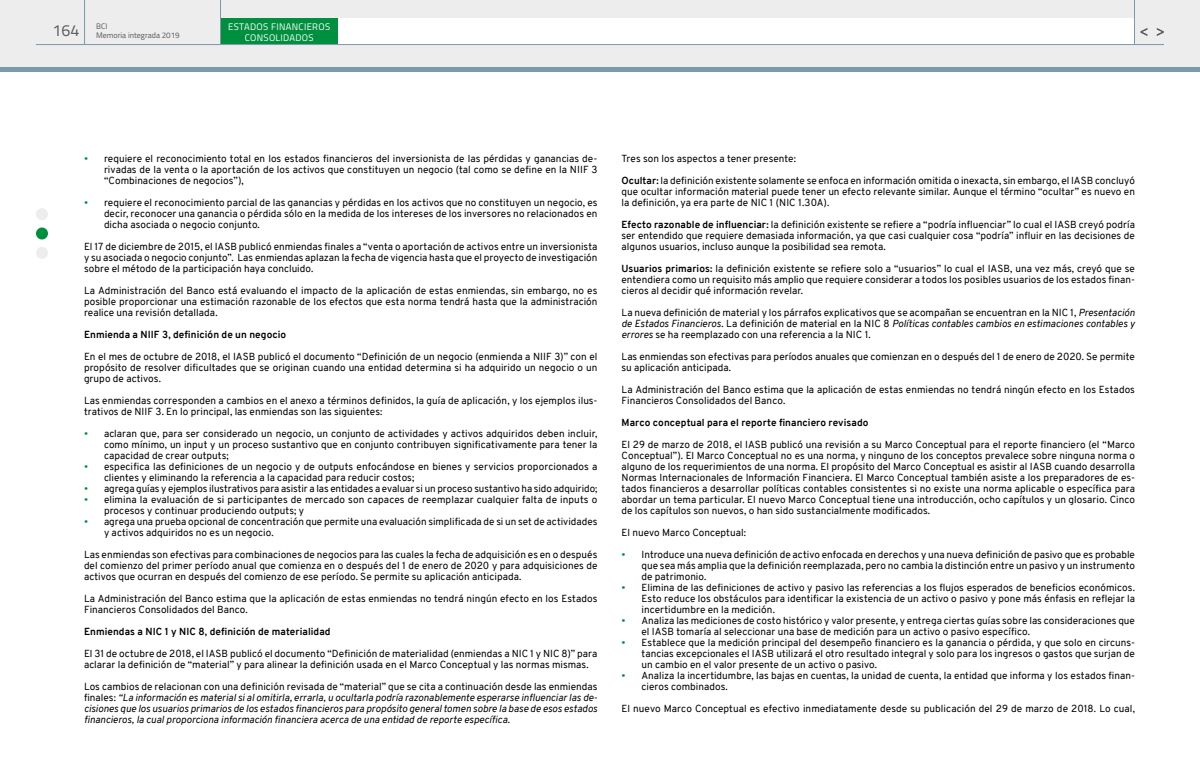
<style>
.page{position:relative;width:1200px;height:768px;background:#fff}
.page>*{position:absolute;margin:0;border:0;box-sizing:border-box;transform-origin:0 0}
.t1{font:16px "Titillium Web";color:#555759}
.t2{font:10px/11px "Overpass";letter-spacing:.005em;color:#000;text-align:justify}
.t3{font:italic 10px/11px "Overpass";color:#000;text-align:justify}
.t4{font:700 10px "Overpass";letter-spacing:.01em;color:#000}
.t5{font:9.5px/10.5px "Titillium Web";letter-spacing:.035em;color:#fff;text-align:center}
.t6{font:8px/9.6px "Titillium Web";color:#555759}
.s1{color:#008e3f}
.s2{font-style:normal}
.s3{font-weight:700}
.s4{font-style:italic}
</style>
<div class="page">
<div style="left:0;top:0;width:1200px;height:71px;background:#ededed"></div>
<div style="left:220px;top:18px;width:914px;height:27px;background:#fff"></div>
<hr style="left:36px;top:44px;width:1128px;height:1px;background:#7c98ab">
<hr style="left:0;top:67px;width:1200px;height:4px;background:#7c98ab">
<hr style="left:84px;top:0;width:1px;height:44px;background:#7c98ab">
<hr style="left:1134px;top:0;width:1px;height:44px;background:#7c98ab">
<hr style="left:220px;top:0;width:1px;height:44px;background:#7c98ab">
<div style="left:221px;top:18px;width:117px;height:26px;background:#008e3f"></div>
<div style="left:36px;top:247px;width:12px;height:12px;background:#ededed;border-radius:50%"></div>
<div style="left:36px;top:228px;width:12px;height:11px;background:#008e3f;border-radius:50%"></div>
<div style="left:36px;top:208px;width:12px;height:12px;background:#ededed;border-radius:50%"></div>
<p class="t6" style="left:96px;top:21px;width:85px">BCI<br>MEMORIA INTEGRADA 2019</p>
<p class="t5" style="left:228px;top:21px;width:103px">ESTADOS FI NANCIEROS<br>CONSOLI DADOS</p>
<h1 class="t1" style="left:52px;top:19px;width:28px">164</h1>
<h1 class="t1" style="left:1140px;top:19px;width:26px">&lt; &gt;</h1>
<p class="t2" style="left:104px;top:153px;width:495px;text-indent:-20px"><span class="s1">•</span> requiere el reconocimiento total en los estados financieros del inversionista de las pérdidas y ganancias de&shy;rivadas de la venta o la aportación de los activos que constituyen un negocio (tal como se define en la NIIF 3 “Combinaciones de negocios”),</p>
<p class="t2" style="left:104px;top:197px;width:495px;text-indent:-20px"><span class="s1">•</span> requiere el reconocimiento parcial de las ganancias y pérdidas en los activos que no constituyen un negocio, es decir, reconocer una ganancia o pérdida sólo en la medida de los intereses de los inversores no relacionados en dicha asociada o negocio conjunto.</p>
<p class="t2" style="left:84px;top:241px;width:515px">El 17 de diciembre de 2015, el IASB publicó enmiendas finales a “venta o aportación de activos entre un inversionista y su asociada o negocio conjunto”. Las enmiendas aplazan la fecha de vigencia hasta que el proyecto de investigación sobre el método de la participación haya concluido.</p>
<p class="t2" style="left:84px;top:285px;width:515px">La Administración del Banco está evaluando el impacto de la aplicación de estas enmiendas, sin embargo, no es posible proporcionar una estimación razonable de los efectos que esta norma tendrá hasta que la administración realice una revisión detallada.</p>
<p class="t4" style="left:84px;top:327px;width:204px">Enmienda a NIIF 3, definición de un negocio</p>
<p class="t2" style="left:84px;top:351px;width:515px">En el mes de octubre de 2018, el IASB publicó el documento “Definición de un negocio (enmienda a NIIF 3)” con el propósito de resolver dificultades que se originan cuando una entidad determina si ha adquirido un negocio o un grupo de activos.</p>
<p class="t2" style="left:84px;top:395px;width:515px">Las enmiendas corresponden a cambios en el anexo a términos definidos, la guía de aplicación, y los ejemplos ilus&shy;trativos de NIIF 3. En lo principal, las enmiendas son las siguientes:</p>
<p class="t2" style="left:104px;top:428px;width:495px;text-indent:-20px"><span class="s1">•</span> aclaran que, para ser considerado un negocio, un conjunto de actividades y activos adquiridos deben incluir, como mínimo, un input y un proceso sustantivo que en conjunto contribuyen significativamente para tener la capacidad de crear outputs;</p>
<p class="t2" style="left:104px;top:461px;width:495px;text-indent:-20px"><span class="s1">•</span> especifica las definiciones de un negocio y de outputs enfocándose en bienes y servicios proporcionados a clientes y eliminando la referencia a la capacidad para reducir costos;</p>
<p class="t2" style="left:84px;top:483px;width:515px"><span class="s1">•</span> agrega guías y ejemplos ilustrativos para asistir a las entidades a evaluar si un proceso sustantivo ha sido adquirido;</p>
<p class="t2" style="left:104px;top:494px;width:495px;text-indent:-20px"><span class="s1">•</span> elimina la evaluación de si participantes de mercado son capaces de reemplazar cualquier falta de inputs o procesos y continuar produciendo outputs; y</p>
<p class="t2" style="left:104px;top:516px;width:495px;text-indent:-20px"><span class="s1">•</span> agrega una prueba opcional de concentración que permite una evaluación simplificada de si un set de actividades y activos adquiridos no es un negocio.</p>
<p class="t2" style="left:84px;top:549px;width:515px">Las enmiendas son efectivas para combinaciones de negocios para las cuales la fecha de adquisición es en o después del comienzo del primer período anual que comienza en o después del 1 de enero de 2020 y para adquisiciones de activos que ocurran en después del comienzo de ese período. Se permite su aplicación anticipada.</p>
<p class="t2" style="left:84px;top:593px;width:515px">La Administración del Banco estima que la aplicación de estas enmiendas no tendrá ningún efecto en los Estados<br>Financieros Consolidados del Banco.</p>
<p class="t4" style="left:84px;top:624px;width:248px">Enmiendas a NIC 1 y NIC 8, definición de materialidad</p>
<p class="t2" style="left:84px;top:648px;width:515px">El 31 de octubre de 2018, el IASB publicó el documento “Definición de materialidad (enmiendas a NIC 1 y NIC 8)” para aclarar la definición de “material” y para alinear la definición usada en el Marco Conceptual y las normas mismas.</p>
<p class="t3" style="left:84px;top:681px;width:515px"><span class="s2">Los cambios de relacionan con una definición revisada de “material” que se cita a continuación desde las enmiendas finales:</span> “La información es material si al omitirla, errarla, u ocultarla podría razonablemente esperarse influenciar las de&shy;cisiones que los usuarios primarios de los estados financieros para propósito general tomen sobre la base de esos estados financieros, la cual proporciona información financiera acerca de una entidad de reporte específica<span class="s2">.</span></p>
<p class="t2" style="left:622px;top:153px;width:176px">Tres son los aspectos a tener presente:</p>
<p class="t2" style="left:622px;top:175px;width:515px"><span class="s3">Ocultar:</span> la definición existente solamente se enfoca en información omitida o inexacta, sin embargo, el IASB concluyó que ocultar información material puede tener un efecto relevante similar. Aunque el término “ocultar” es nuevo en la definición, ya era parte de NIC 1 (NIC 1.30A).</p>
<p class="t2" style="left:622px;top:219px;width:515px"><span class="s3">Efecto razonable de influenciar:</span> la definición existente se refiere a “podría influenciar” lo cual el IASB creyó podría ser entendido que requiere demasiada información, ya que casi cualquier cosa “podría” influir en las decisiones de algunos usuarios, incluso aunque la posibilidad sea remota.</p>
<p class="t2" style="left:622px;top:263px;width:515px"><span class="s3">Usuarios primarios:</span> la definición existente se refiere solo a “usuarios” lo cual el IASB, una vez más, creyó que se entendiera como un requisito más amplio que requiere considerar a todos los posibles usuarios de los estados finan&shy;cieros al decidir qué información revelar.</p>
<p class="t2" style="left:622px;top:307px;width:515px">La nueva definición de material y los párrafos explicativos que se acompañan se encuentran en la NIC 1, <span class="s4">Presentación de Estados Financieros</span>. La definición de material en la NIC 8 <span class="s4">Políticas contables cambios en estimaciones contables y errores</span> se ha reemplazado con una referencia a la NIC 1.</p>
<p class="t2" style="left:622px;top:351px;width:515px">Las enmiendas son efectivas para períodos anuales que comienzan en o después del 1 de enero de 2020. Se permite su aplicación anticipada.</p>
<p class="t2" style="left:622px;top:384px;width:515px">La Administración del Banco estima que la aplicación de estas enmiendas no tendrá ningún efecto en los Estados<br>Financieros Consolidados del Banco.</p>
<p class="t4" style="left:622px;top:415px;width:249px">Marco conceptual para el reporte financiero revisado</p>
<p class="t2" style="left:622px;top:439px;width:515px">El 29 de marzo de 2018, el IASB publicó una revisión a su Marco Conceptual para el reporte financiero (el “Marco Conceptual”). El Marco Conceptual no es una norma, y ninguno de los conceptos prevalece sobre ninguna norma o alguno de los requerimientos de una norma. El propósito del Marco Conceptual es asistir al IASB cuando desarrolla Normas Internacionales de Información Financiera. El Marco Conceptual también asiste a los preparadores de es&shy;tados financieros a desarrollar políticas contables consistentes si no existe una norma aplicable o específica para abordar un tema particular. El nuevo Marco Conceptual tiene una introducción, ocho capítulos y un glosario. Cinco de los capítulos son nuevos, o han sido sustancialmente modificados.</p>
<p class="t2" style="left:622px;top:527px;width:126px">El nuevo Marco Conceptual:</p>
<p class="t2" style="left:642px;top:549px;width:495px;text-indent:-20px"><span class="s1">•</span> Introduce una nueva definición de activo enfocada en derechos y una nueva definición de pasivo que es probable que sea más amplia que la definición reemplazada, pero no cambia la distinción entre un pasivo y un instrumento de patrimonio.</p>
<p class="t2" style="left:642px;top:582px;width:495px;text-indent:-20px"><span class="s1">•</span> Elimina de las definiciones de activo y pasivo las referencias a los flujos esperados de beneficios económicos.<br>Esto reduce los obstáculos para identificar la existencia de un activo o pasivo y pone más énfasis en reflejar la incertidumbre en la medición.</p>
<p class="t2" style="left:642px;top:615px;width:495px;text-indent:-20px"><span class="s1">•</span> Analiza las mediciones de costo histórico y valor presente, y entrega ciertas guías sobre las consideraciones que el IASB tomaría al seleccionar una base de medición para un activo o pasivo específico.</p>
<p class="t2" style="left:642px;top:637px;width:495px;text-indent:-20px"><span class="s1">•</span> Establece que la medición principal del desempeño financiero es la ganancia o pérdida, y que solo en circuns&shy;tancias excepcionales el IASB utilizará el otro resultado integral y solo para los ingresos o gastos que surjan de un cambio en el valor presente de un activo o pasivo.</p>
<p class="t2" style="left:642px;top:670px;width:495px;text-indent:-20px"><span class="s1">•</span> Analiza la incertidumbre, las bajas en cuentas, la unidad de cuenta, la entidad que informa y los estados finan&shy;cieros combinados.</p>
<p class="t2" style="left:622px;top:703px;width:515px">El nuevo Marco Conceptual es efectivo inmediatamente desde su publicación del 29 de marzo de 2018. Lo cual,</p>
</div>
